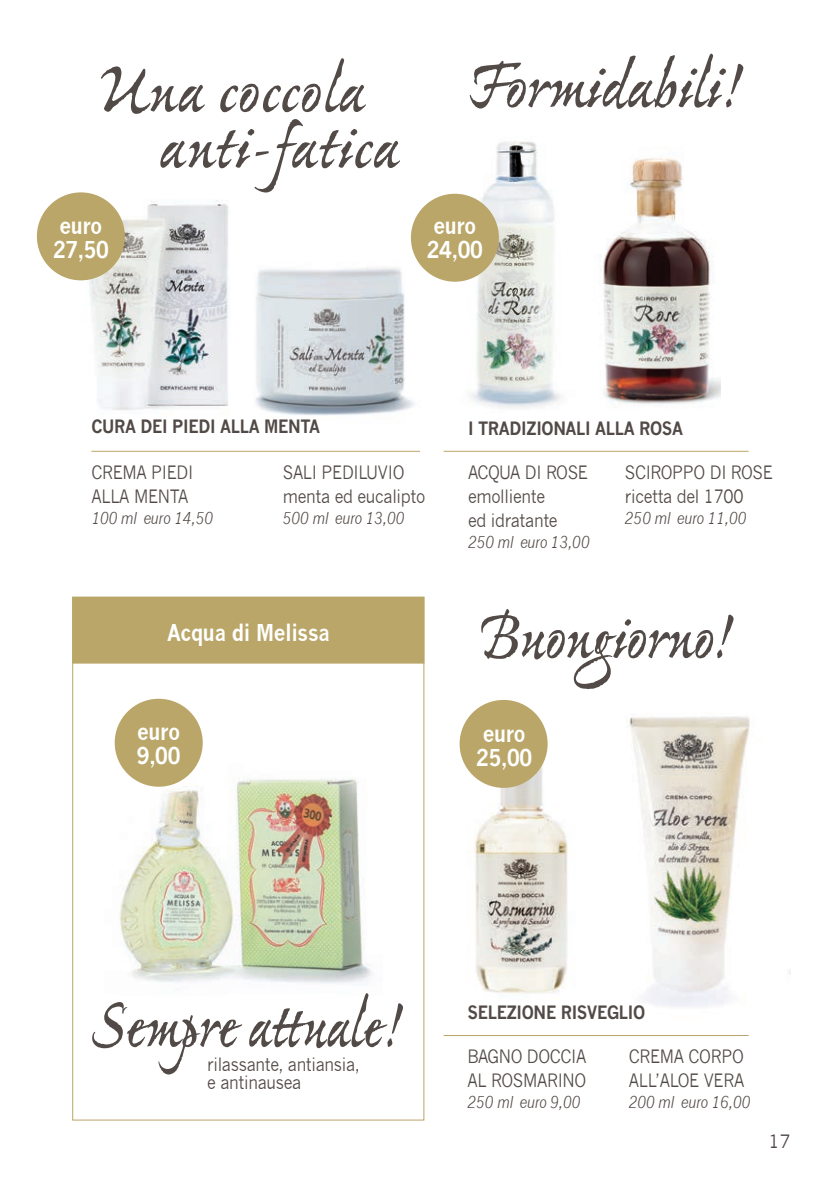
<style>
.page{position:relative;width:840px;height:1191px;background:#fff}
.page>*{position:absolute;margin:0;border:0;box-sizing:border-box;transform-origin:0 0}
.t1{font:700 70.8px "Ex Ponto Pro";letter-spacing:-.03em;color:#524a47}
.t2{font:700 70.8px "Ex Ponto Pro";letter-spacing:-.03em;color:#524a47;scale:.9 1}
.t3{font:700 70.8px "Ex Ponto Pro";letter-spacing:-.03em;color:#524a47;scale:.95 1}
.t4{font:700 22.6px "News Gothic";letter-spacing:-.02em;color:#fff;scale:.9 1}
.t5{font:18px/18px "News Gothic";letter-spacing:-.02em;color:#524a47;scale:.9 1}
.t6{font:700 18px "News Gothic";letter-spacing:-.02em;color:#524a47;scale:.9 1}
.t7{font:18px "News Gothic";letter-spacing:-.02em;color:#524a47}
.t8{font:italic 16px "News Gothic";letter-spacing:-.02em;color:#524a47;scale:.9 1}
</style>
<div class="page">
<img style="left:114px;top:716px;width:258px;height:267px">
<img style="left:67px;top:193px;width:161px;height:218px">
<img style="left:255px;top:267px;width:160px;height:149px">
<div style="left:37px;top:192px;width:88px;height:88px;background:#b9a668;border-radius:50%"></div>
<hr style="left:91px;top:451px;width:329px;height:1px;background:#b9a668">
<hr style="left:443px;top:451px;width:305px;height:1px;background:#b9a668">
<div style="left:72px;top:597px;width:352px;height:66px;background:#b9a668"></div>
<div style="left:115px;top:699px;width:88px;height:87px;background:#b9a668;border-radius:50%"></div>
<hr style="left:443px;top:1035px;width:305px;height:1px;background:#b9a668">
<img style="left:629px;top:716px;width:121px;height:291px">
<img style="left:474px;top:742px;width:94px;height:252px">
<div style="left:459px;top:700px;width:88px;height:88px;background:#b9a668;border-radius:50%"></div>
<img style="left:454px;top:141px;width:109px;height:267px">
<div style="left:410px;top:194px;width:88px;height:88px;background:#b9a668;border-radius:50%"></div>
<img style="left:599px;top:158px;width:121px;height:246px">
<p class="t1" style="left:98px;top:46px;width:269px">Una coccola</p>
<p class="t1" style="left:467px;top:42px;width:278px">Formidabili!</p>
<p class="t1" style="left:157px;top:102px;width:243px">anti-fatica</p>
<p class="t4" style="left:59px;top:211px;width:49px">euro</p>
<p class="t4" style="left:53px;top:235px;width:63px">27,50</p>
<p class="t4" style="left:433px;top:211px;width:49px">euro</p>
<p class="t4" style="left:426px;top:235px;width:63px">24,00</p>
<p class="t6" style="left:91px;top:415px;width:255px">CURA DEI PIEDI ALLA MENTA</p>
<p class="t6" style="left:467px;top:417px;width:240px">I TRADIZIONALI ALLA ROSA</p>
<p class="t5" style="left:91px;top:463px;width:115px">CREMA PIEDI</p>
<p class="t5" style="left:91px;top:487px;width:109px">ALLA MENTA</p>
<p class="t8" style="left:91px;top:508px;width:137px">100 ml euro 14,50</p>
<p class="t5" style="left:283px;top:463px;width:136px">SALI PEDILUVIO</p>
<p class="t5" style="left:283px;top:487px;width:160px">menta ed eucalipto</p>
<p class="t8" style="left:283px;top:508px;width:137px">500 ml euro 13,00</p>
<p class="t5" style="left:467px;top:463px;width:135px">ACQUA DI ROSE</p>
<p class="t5" style="left:467px;top:487px;width:87px">emolliente</p>
<p class="t5" style="left:467px;top:512px;width:101px">ed idratante</p>
<p class="t8" style="left:467px;top:532px;width:137px">250 ml euro 13,00</p>
<p class="t5" style="left:624px;top:463px;width:166px">SCIROPPO DI ROSE</p>
<p class="t5" style="left:624px;top:487px;width:133px">ricetta del 1700</p>
<p class="t8" style="left:624px;top:508px;width:137px">250 ml euro 11,00</p>
<p class="t4" style="left:167px;top:618px;width:182px">Acqua di Melissa</p>
<p class="t3" style="left:477px;top:592px;width:272px">Buongiorno!</p>
<p class="t4" style="left:137px;top:718px;width:49px">euro</p>
<p class="t4" style="left:137px;top:742px;width:50px">9,00</p>
<p class="t4" style="left:137px;top:727px;width:50px">8,50</p>
<p class="t4" style="left:482px;top:720px;width:49px">euro</p>
<p class="t4" style="left:476px;top:744px;width:63px">25,00</p>
<p class="t2" style="left:92px;top:981px;width:348px">Sempre attuale!</p>
<p class="t5" style="left:207px;top:1055px;width:171px">rilassante, antiansia, e antinausea</p>
<p class="t6" style="left:467px;top:1001px;width:199px">SELEZIONE RISVEGLIO</p>
<p class="t5" style="left:628px;top:1047px;width:129px">CREMA CORPO</p>
<p class="t5" style="left:628px;top:1071px;width:130px">ALL’ALOE VERA</p>
<p class="t8" style="left:628px;top:1092px;width:137px">200 ml euro 16,00</p>
<p class="t5" style="left:467px;top:1047px;width:134px">BAGNO DOCCIA</p>
<p class="t5" style="left:467px;top:1071px;width:133px">AL ROSMARINO</p>
<p class="t8" style="left:467px;top:1092px;width:127px">250 ml euro 9,00</p>
<p class="t7" style="left:767px;top:1130px;width:24px">17</p>
</div>
